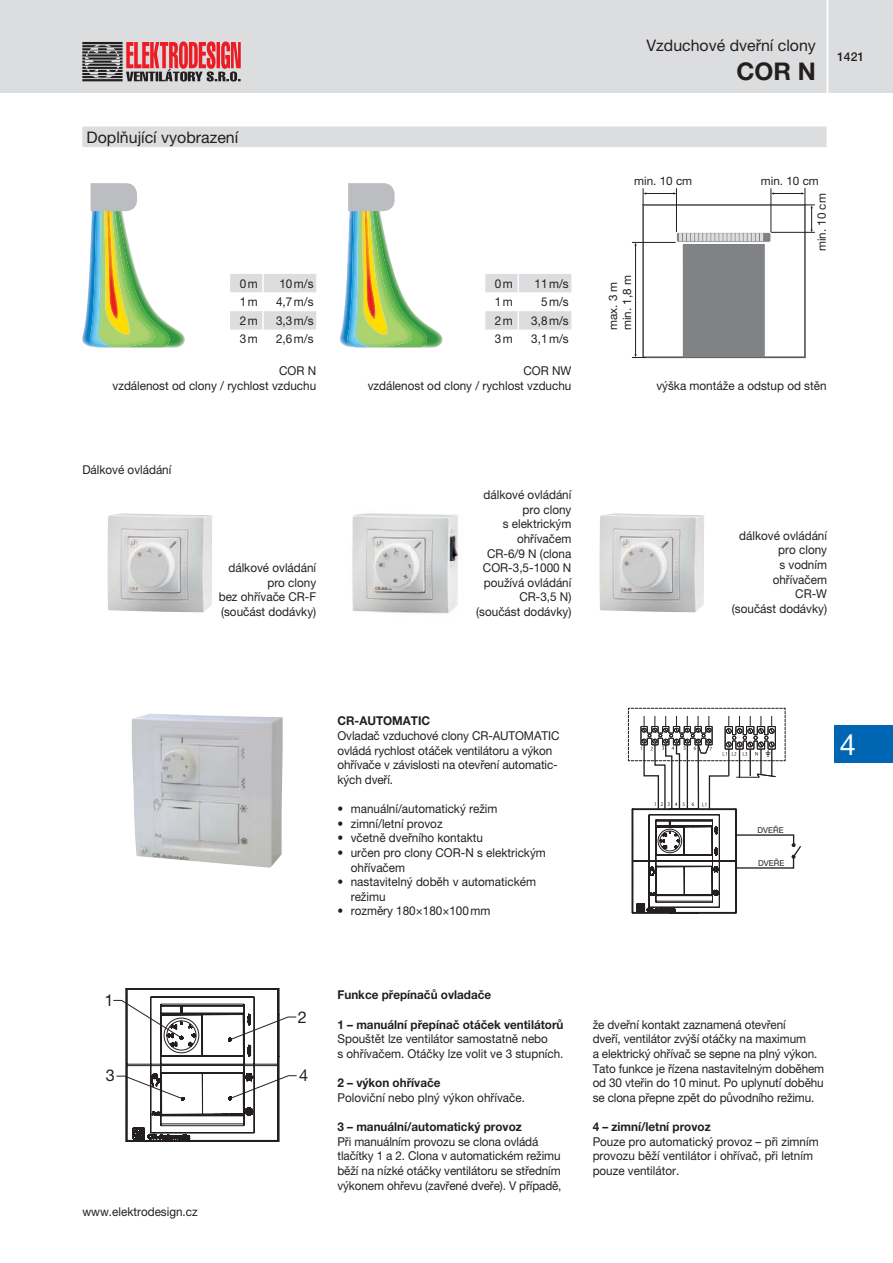
<style>
.page{position:relative;width:893px;height:1263px;background:#fff}
.page>*{position:absolute;margin:0;border:0;box-sizing:border-box;transform-origin:0 0}
.t1{font:29.1px "Helvetica Neue LT Pro";color:#fff}
.t2{font:700 24.3px "Helvetica Neue LT Pro";color:#231f20}
.t3{font:16.35px "Helvetica Neue LT Pro";color:#231f20}
.t4{font:15.9px "Helvetica Neue LT Pro";color:#231f20}
.t5{font:12.15px/14.7px "Helvetica Neue LT Pro";color:#231f20;scale:.96 1}
.t6{font:700 12.15px "Helvetica Neue LT Pro";color:#231f20;scale:.96 1}
.t7{font:500 12.15px "Helvetica Neue LT Pro";color:#231f20}
.t8{font:11.7px/14px "Helvetica Neue LT Pro";color:#231f20}
.t9{font:8.1px "Helvetica Neue LT Pro";color:#231f20}
</style>
<div class="page">
<div style="left:834px;top:726px;width:59px;height:37px;background:#0066b3"></div>
<img style="left:599px;top:513px;width:105px;height:99px">
<img style="left:352px;top:513px;width:107px;height:101px">
<img style="left:107px;top:513px;width:105px;height:99px">
<svg style="left:628px;top:708px;width:173px;height:206px"></svg>
<svg style="left:113px;top:988px;width:184px;height:154px"></svg>
<div style="left:82px;top:127px;width:744px;height:20px;background:#dcddde"></div>
<div style="left:642px;top:204px;width:164px;height:154px;border:2px solid #58595b"></div>
<div style="left:683px;top:244px;width:82px;height:113px;background:#808285"></div>
<div style="left:676px;top:232px;width:95px;height:10px;background:#808285;border-radius:2px"></div>
<hr style="left:676px;top:232px;width:95px;height:1px;background:#808285">
<hr style="left:676px;top:241px;width:95px;height:1px;background:#808285">
<div style="left:676px;top:232px;width:95px;height:10px;border:1px solid #fff;border-radius:2px"></div>
<hr style="left:635px;top:245px;width:1px;height:110px;background:#231f20">
<hr style="left:632px;top:242px;width:44px;height:1px;background:#231f20">
<svg style="left:632px;top:354px;width:13px;height:4px"></svg>
<hr style="left:676px;top:188px;width:1px;height:44px;background:#231f20">
<hr style="left:771px;top:232px;width:44px;height:1px;background:#231f20">
<svg style="left:643px;top:188px;width:33px;height:17px"></svg>
<svg style="left:771px;top:188px;width:44px;height:44px"></svg>
<svg style="left:679px;top:233px;width:84px;height:8px"></svg>
<svg style="left:230px;top:274px;width:86px;height:56px"></svg>
<svg style="left:485px;top:274px;width:86px;height:56px"></svg>
<img style="left:131px;top:713px;width:152px;height:155px">
<img style="left:82px;top:198px;width:103px;height:150px">
<img style="left:88px;top:199px;width:85px;height:149px">
<img style="left:95px;top:202px;width:61px;height:146px">
<img style="left:104px;top:211px;width:29px;height:124px">
<img style="left:107px;top:211px;width:12px;height:109px">
<svg style="left:91px;top:183px;width:46px;height:28px"></svg>
<img style="left:340px;top:304px;width:103px;height:44px">
<img style="left:345px;top:211px;width:86px;height:137px">
<img style="left:352px;top:211px;width:62px;height:137px">
<img style="left:362px;top:211px;width:28px;height:124px">
<img style="left:364px;top:211px;width:12px;height:109px">
<svg style="left:348px;top:183px;width:47px;height:28px"></svg>
<div style="left:0;top:0;width:893px;height:92px;background:#dcddde"></div>
<hr style="left:826px;top:0;width:2px;height:95px;background:#fff">
<svg style="left:82px;top:41px;width:159px;height:41px"></svg>
<h3 class="t4" style="left:87px;top:131px;width:153px">Doplňující vyobrazení</h3>
<p class="t5" style="left:240px;top:277px;width:20px">0 m</p>
<p class="t5" style="left:279px;top:277px;width:37px">10 m/s</p>
<p class="t5" style="left:240px;top:295px;width:20px">1 m</p>
<p class="t5" style="left:276px;top:295px;width:41px">4,7 m/s</p>
<p class="t5" style="left:240px;top:314px;width:20px">2 m</p>
<p class="t5" style="left:276px;top:314px;width:41px">3,3 m/s</p>
<p class="t5" style="left:240px;top:333px;width:20px">3 m</p>
<p class="t5" style="left:276px;top:333px;width:41px">2,6 m/s</p>
<p class="t5" style="left:113px;top:364px;width:214px;text-align:right">COR N<br>vzdálenost od clony / rychlost vzduchu</p>
<p class="t5" style="left:82px;top:463px;width:94px">Dálkové ovládání</p>
<p class="t5" style="left:219px;top:562px;width:103px;text-align:right">dálkové ovládání pro clony<br>bez ohřívače CR-F (součást dodávky)</p>
<h3 class="t4" style="left:646px;top:39px;width:171px">Vzduchové dveřní clony</h3>
<h2 class="t2" style="left:736px;top:63px;width:81px">COR N</h2>
<p class="t7" style="left:837px;top:49px;width:29px">1421</p>
<p class="t5" style="left:495px;top:277px;width:20px">0 m</p>
<p class="t5" style="left:534px;top:277px;width:37px">11 m/s</p>
<p class="t5" style="left:495px;top:295px;width:20px">1 m</p>
<p class="t5" style="left:541px;top:295px;width:30px">5 m/s</p>
<p class="t5" style="left:495px;top:314px;width:20px">2 m</p>
<p class="t5" style="left:531px;top:314px;width:41px">3,8 m/s</p>
<p class="t5" style="left:495px;top:333px;width:20px">3 m</p>
<p class="t5" style="left:531px;top:333px;width:41px">3,1 m/s</p>
<p class="t5" style="left:368px;top:364px;width:214px;text-align:right">COR NW<br>vzdálenost od clony / rychlost vzduchu</p>
<p class="t8" style="left:634px;top:174px;width:59px">min. 10 cm</p>
<p class="t8" style="left:761px;top:174px;width:59px">min. 10 cm</p>
<p class="t8" style="left:816px;top:251px;width:59px;rotate:-90deg">min. 10 cm</p>
<p class="t8" style="left:607px;top:330px;width:56px;rotate:-90deg">max. 3 m min. 1,8 m</p>
<p class="t5" style="left:656px;top:379px;width:179px">výška montáže a odstup od stěn</p>
<p class="t5" style="left:476px;top:488px;width:101px;text-align:right">dálkové ovládání pro clony<br>s elektrickým ohřívačem<br>CR-6/9 N (clona<br>COR-3,5-1000 N používá ovládání<br>CR-3,5 N) (součást dodávky)</p>
<p class="t5" style="left:732px;top:529px;width:101px;text-align:right">dálkové ovládání pro clony<br>s vodním ohřívačem<br>CR-W<br>(součást dodávky)</p>
<h3 class="t3" style="left:105px;top:994px;width:11px">1</h3>
<h3 class="t3" style="left:106px;top:1069px;width:11px">3</h3>
<p class="t5" style="left:82px;top:1205px;width:122px">www.elektrodesign.cz</p>
<h3 class="t3" style="left:298px;top:1011px;width:11px">2</h3>
<h3 class="t3" style="left:299px;top:1069px;width:11px">4</h3>
<p class="t6" style="left:337px;top:717px;width:98px">CR-AUTOMATIC</p>
<p class="t5" style="left:337px;top:729px;width:233px">Ovladač vzduchové clony CR-AUTOMATIC ovládá rychlost otáček ventilátoru a výkon ohřívače v závislosti na otevření automatic&shy;kých dveří.</p>
<p class="t5" style="left:337px;top:802px;width:168px">• manuální/automatický režim</p>
<p class="t5" style="left:337px;top:817px;width:111px">• zimní/letní provoz</p>
<p class="t5" style="left:337px;top:832px;width:153px">• včetně dveřního kontaktu</p>
<p class="t5" style="left:351px;top:846px;width:205px;text-indent:-13px">• určen pro clony COR-N s elektrickým ohřívačem</p>
<p class="t5" style="left:351px;top:876px;width:195px;text-indent:-13px">• nastavitelný doběh v automatickém režimu</p>
<p class="t5" style="left:337px;top:905px;width:161px">• rozměry 180×180×100 mm</p>
<p class="t6" style="left:337px;top:991px;width:162px">Funkce přepínačů ovladače</p>
<p class="t6" style="left:337px;top:1020px;width:237px">1 – manuální přepínač otáček ventilátorů</p>
<p class="t5" style="left:337px;top:1033px;width:237px">Spouštět lze ventilátor samostatně nebo<br>s ohřívačem. Otáčky lze volit ve 3 stupních.</p>
<p class="t6" style="left:337px;top:1078px;width:109px">2 – výkon ohřívače</p>
<p class="t5" style="left:337px;top:1091px;width:197px">Poloviční nebo plný výkon ohřívače.</p>
<p class="t6" style="left:337px;top:1122px;width:194px">3 – manuální/automatický provoz</p>
<p class="t5" style="left:337px;top:1135px;width:235px">Při manuálním provozu se clona ovládá tlačítky 1 a 2. Clona v automatickém režimu běží na nízké otáčky ventilátoru se středním výkonem ohřevu (zavřené dveře). V případě,</p>
<p class="t9" style="left:757px;top:827px;width:28px">DVEŘE</p>
<p class="t9" style="left:758px;top:860px;width:28px">DVEŘE</p>
<h1 class="t1" style="left:840px;top:734px;width:18px">4</h1>
<p class="t5" style="left:593px;top:1018px;width:243px">že dveřní kontakt zaznamená otevření<br>dveří, ventilátor zvýší otáčky na maximum<br>a elektrický ohřívač se sepne na plný výkon.<br>Tato funkce je řízena nastavitelným doběhem od 30 vteřin do 10 minut. Po uplynutí doběhu se clona přepne zpět do původního režimu.</p>
<p class="t6" style="left:593px;top:1122px;width:124px">4 – zimní/letní provoz</p>
<p class="t5" style="left:593px;top:1135px;width:237px">Pouze pro automatický provoz – při zimním provozu běží ventilátor i ohřívač, při letním pouze ventilátor.</p>
</div>
